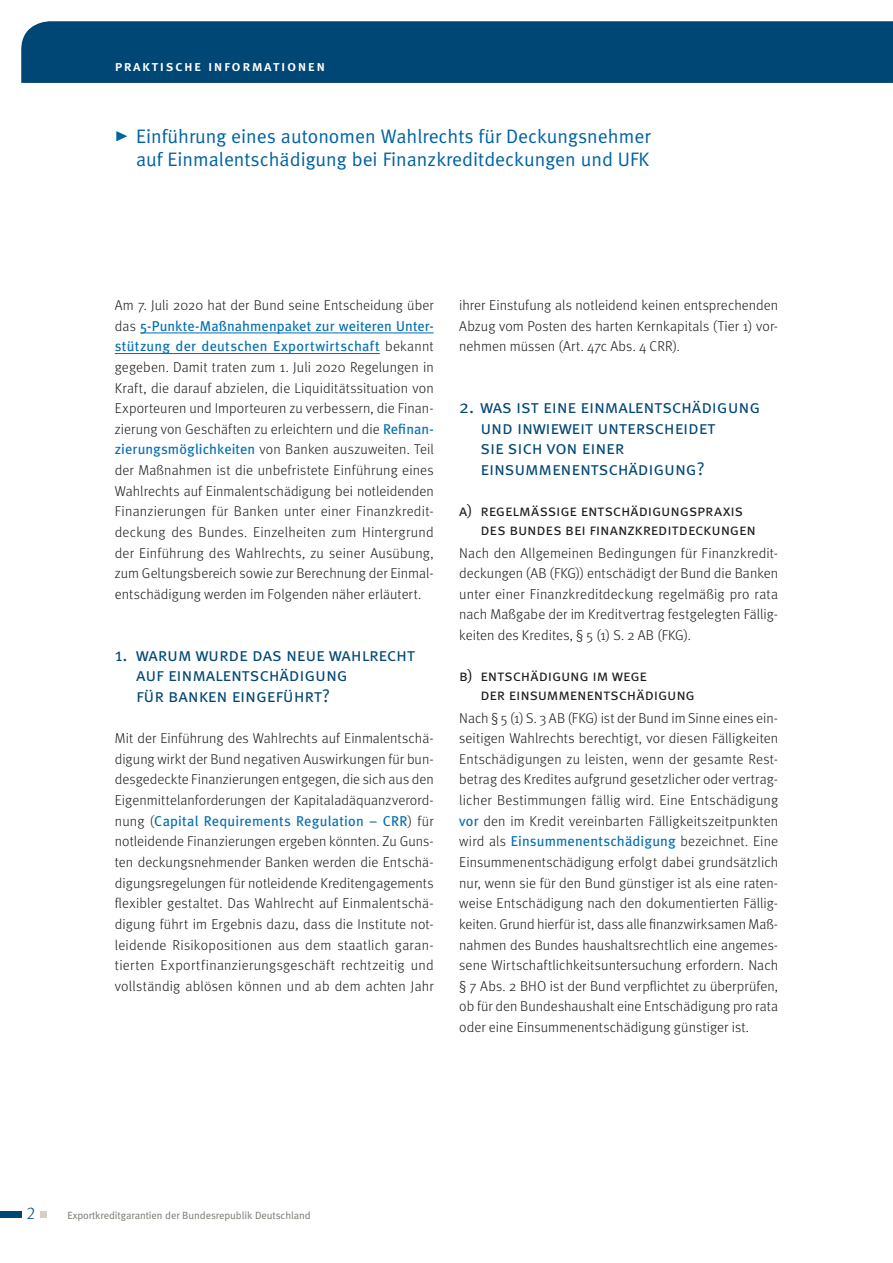
<style>
.page{position:relative;width:893px;height:1263px;background:#fff}
.page>*{position:absolute;margin:0;border:0;box-sizing:border-box;transform-origin:0 0}
._2017_INNEN_Titel{font:19.5px/23.4px "Meta Normal";color:#0063a4}
.Merkbl_Head_1__EKG{font:18.3px/20.7px "Meta Normal Caps";letter-spacing:-.01em;color:#004775}
.t1{font:17.25px "Meta Light LF";color:#004775}
.Merkbl_Head_2{font:15.75px/18.8px "Meta Normal Caps";letter-spacing:-.01em;color:#1a1a18}
._2017_INNEN_Kategori{font:14.7px "Meta Medium Caps";letter-spacing:.1em;color:#fff}
.Merkbl_Fließtext-201{font:300 14.25px/20.7px "Meta";letter-spacing:.005em;color:#1a1a18;text-align:justify}
.t2{font:10.5px "Meta Normal";letter-spacing:-.005em;color:#7a766d}
.s1{font-weight:400;color:#006db1}
</style>
<div class="page">
<div style="left:0;top:1211px;width:21px;height:7px;background:#004775"></div>
<div style="left:40px;top:1211px;width:7px;height:7px;background:#d5cfc2"></div>
<div style="left:21px;top:21px;width:872px;height:62px;background:#004775"></div>
<svg style="left:116px;top:131px;width:11px;height:10px"></svg>
<hr style="left:140px;top:333px;width:294px;height:1px;background:#006db1">
<hr style="left:115px;top:353px;width:265px;height:1px;background:#006db1">
<p class="_2017_INNEN_Kategori" style="left:115px;top:57px;width:212px">praktische informationen</p>
<p class="_2017_INNEN_Titel" style="left:136px;top:124px;width:516px">Einführung eines autonomen Wahlrechts für Deckungsnehmer auf Einmalentschädigung bei Finanzkreditdeckungen und UFK</p>
<p class="Merkbl_Fließtext-201" style="left:115px;top:295px;width:320px">Am 7. Juli 2020 hat der Bund seine Entscheidung über das <span class="s1">5-Punkte-Maßnahmenpaket zur weiteren Unter&shy;stützung der deutschen Exportwirtschaft</span> bekannt gegeben. Damit traten zum 1. Juli 2020 Regelungen in Kraft, die darauf abzielen, die Liquiditätssituation von Exporteuren und Importeuren zu verbessern, die Finan&shy;zierung von Geschäften zu erleichtern und die <span class="s1">Refinan&shy;zierungsmöglichkeiten</span> von Banken auszuweiten. Teil der Maßnahmen ist die unbefristete Einführung eines Wahlrechts auf Einmalentschädigung bei notleidenden Finanzierungen für Banken unter einer Finanzkredit&shy;deckung des Bundes. Einzelheiten zum Hintergrund der Einführung des Wahlrechts, zu seiner Ausübung, zum Geltungsbereich sowie zur Berechnung der Einmal&shy;entschädigung werden im Folgenden näher erläutert.</p>
<p class="Merkbl_Head_1__EKG" style="left:115px;top:644px;width:302px">1. warum wurde das neue wahlrecht</p>
<p class="Merkbl_Head_1__EKG" style="left:136px;top:664px;width:213px">auf einmalentschädigung für banken eingeführt?</p>
<p class="Merkbl_Fließtext-201" style="left:115px;top:728px;width:320px">Mit der Einführung des Wahlrechts auf Einmalentschä&shy;digung wirkt der Bund negativen Auswirkungen für bun&shy;desgedeckte Finanzierungen entgegen, die sich aus den Eigenmittelanforderungen der Kapitaladäquanzverord&shy;nung (<span class="s1">Capital Requirements Regulation – CRR</span>) für notleidende Finanzierungen ergeben könnten. Zu Guns&shy;ten deckungsnehmender Banken werden die Entschä&shy;digungsregelungen für notleidende Kreditengagements flexibler gestaltet. Das Wahlrecht auf Einmalentschä&shy;digung führt im Ergebnis dazu, dass die Institute not&shy;leidende Risikopositionen aus dem staatlich garan&shy;tierten Exportfinanzierungsgeschäft rechtzeitig und vollständig ablösen können und ab dem achten Jahr</p>
<p class="Merkbl_Fließtext-201" style="left:459px;top:295px;width:320px">ihrer Einstufung als notleidend keinen entsprechenden Abzug vom Posten des harten Kernkapitals (Tier 1) vor&shy;nehmen müssen (Art. 47c Abs. 4 CRR).</p>
<p class="Merkbl_Head_1__EKG" style="left:459px;top:396px;width:303px">2. was ist eine einmalentschädigung</p>
<p class="Merkbl_Head_1__EKG" style="left:480px;top:417px;width:237px">und inwieweit unterscheidet sie sich von einer einsummenentschädigung?</p>
<p class="Merkbl_Head_2" style="left:480px;top:501px;width:277px;text-indent:-21px">a) regelmäßige entschädigungspraxis des bundes bei finanzkreditdeckungen</p>
<p class="Merkbl_Fließtext-201" style="left:459px;top:542px;width:320px">Nach den Allgemeinen Bedingungen für Finanzkredit&shy;deckungen (AB (FKG)) entschädigt der Bund die Banken unter einer Finanzkreditdeckung regelmäßig pro rata nach Maßgabe der im Kreditvertrag festgelegten Fällig&shy;keiten des Kredites, § 5 (1) S. 2 AB (FKG).</p>
<p class="Merkbl_Head_2" style="left:480px;top:666px;width:216px;text-indent:-21px">b) entschädigung im wege<br>der einsummenentschädigung</p>
<p class="Merkbl_Fließtext-201" style="left:459px;top:707px;width:320px">Nach § 5 (1) S. 3 AB (FKG) ist der Bund im Sinne eines ein&shy;seitigen Wahlrechts berechtigt, vor diesen Fälligkeiten Entschädigungen zu leisten, wenn der gesamte Rest&shy;betrag des Kredites aufgrund gesetzlicher oder vertrag&shy;licher Bestimmungen fällig wird. Eine Entschädigung <span class="s1">vor</span> den im Kredit vereinbarten Fälligkeitszeitpunkten wird als <span class="s1">Einsummenentschädigung</span> bezeichnet. Eine Einsummenentschädigung erfolgt dabei grundsätzlich nur, wenn sie für den Bund günstiger ist als eine raten&shy;weise Entschädigung nach den dokumentierten Fällig&shy;keiten. Grund hierfür ist, dass alle finanzwirksamen Maß&shy;nahmen des Bundes haushaltsrechtlich eine angemes&shy;sene Wirtschaftlichkeitsuntersuchung erfordern. Nach § 7 Abs. 2 BHO ist der Bund verpflichtet zu überprüfen, ob für den Bundeshaushalt eine Entschädigung pro rata oder eine Einsummenentschädigung günstiger ist.</p>
<p class="t1" style="left:26px;top:1203px;width:10px">2</p>
<p class="t2" style="left:67px;top:1209px;width:245px">Exportkreditgarantien der Bundesrepublik Deutschland</p>
</div>
